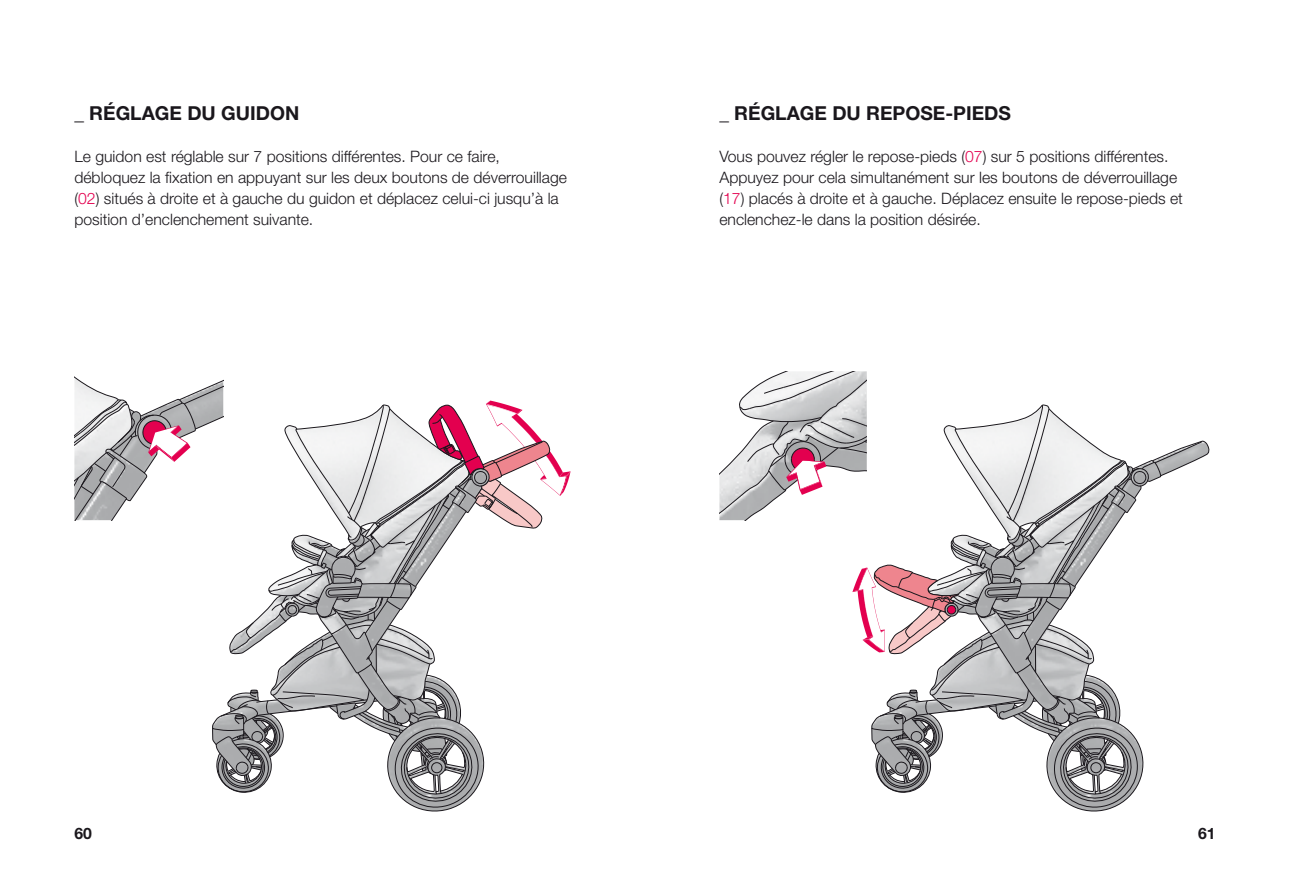
<style>
.page{position:relative;width:1290px;height:893px;background:#fff}
.page>*{position:absolute;margin:0;border:0;box-sizing:border-box;transform-origin:0 0}
.t1{font:700 19.25px "Helvetica Neue LT Pro";color:#1a171c}
.t2{font:300 15.75px/21px "Helvetica Neue LT Pro";color:#1a171c}
.t3{font:700 15.75px "Helvetica Neue LT Pro";color:#1a171c}
.s1{color:#e3004f}
</style>
<div class="page">
<svg style="left:719px;top:371px;width:491px;height:441px"></svg>
<svg style="left:74px;top:376px;width:496px;height:436px"></svg>
<p class="t1" style="left:74px;top:101px;width:226px">_ RÉGLAGE DU GUIDON</p>
<p class="t2" style="left:74px;top:146px;width:494px">Le guidon est réglable sur 7 positions différentes. Pour ce faire, débloquez la fixation en appuyant sur les deux boutons de déverrouillage (<span class="s1">02</span>) situés à droite et à gauche du guidon et déplacez celui-ci jusqu’à la position d’enclenchement suivante.</p>
<p class="t1" style="left:719px;top:101px;width:293px">_ RÉGLAGE DU REPOSE-PIEDS</p>
<p class="t2" style="left:719px;top:146px;width:465px">Vous pouvez régler le repose-pieds (<span class="s1">07</span>) sur 5 positions différentes.<br>Appuyez pour cela simultanément sur les boutons de déverrouillage (<span class="s1">17</span>) placés à droite et à gauche. Déplacez ensuite le repose-pieds et enclenchez-le dans la position désirée.</p>
<p class="t3" style="left:74px;top:824px;width:19px">60</p>
<p class="t3" style="left:1198px;top:824px;width:19px">61</p>
</div>
